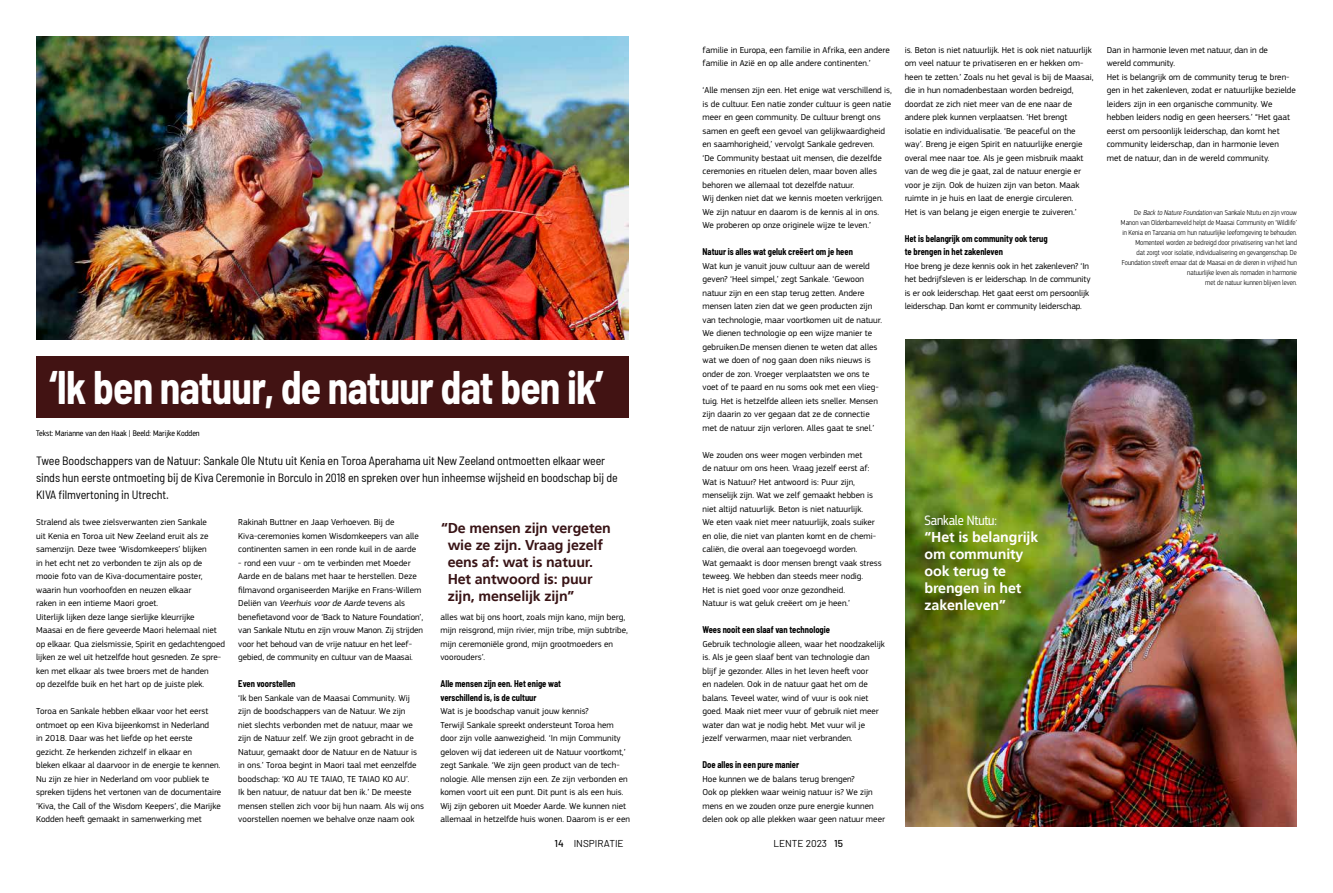
<style>
.page{position:relative;width:1333px;height:893px;background:#fff}
.page>*{position:absolute;margin:0;border:0;box-sizing:border-box;transform-origin:0 0}
.t1{font:700 semi-condensed 46px "Barlow";letter-spacing:-.02em;color:#fff;scale:.9 1}
.t2{font:700 14.2px/17px "Frutiger LT";letter-spacing:-.01em;color:#391416}
.t3{font:700 14.2px/17px "Frutiger LT";letter-spacing:-.01em;color:#fff}
.t4{font:14.2px "PF Square Sans Cond Pro";letter-spacing:-.01em;color:#fff}
.t5{font:semi-condensed 12px/17px "Barlow";letter-spacing:-.01em;color:#000}
.t6{font:10px "Barlow";color:#000}
.t7{font:700 semi-condensed 9.5px/13.5px "Barlow";color:#000;scale:.9 1}
.t8{font:9px/13.5px "PF Square Sans Pro";color:#000}
.t9{font:8.5px "PF Square Sans Cond Pro";color:#000}
.t10{font:300 7.5px/10px "PF Square Sans Cond Pro";color:#000;text-align:right}
.s1{font-style:italic}
.s2{font-weight:500}
</style>
<div class="page">
<div style="left:36px;top:356px;width:592px;height:61px;background:#421313"></div>
<img style="left:905px;top:340px;width:391px;height:486px">
<img style="left:36px;top:36px;width:592px;height:304px">
<h1 class="t1" style="left:50px;top:354px;width:617px">‘Ik ben natuur, de natuur dat ben ik’</h1>
<p class="t9" style="left:36px;top:429px;width:165px">Tekst: Marianne van den Haak | Beeld: Marijke Kodden</p>
<p class="t5" style="left:36px;top:452px;width:583px">Twee Boodschappers van de Natuur: Sankale Ole Ntutu uit Kenia en Toroa Aperahama uit New Zeeland ontmoetten elkaar weer sinds hun eerste ontmoeting bij de Kiva Ceremonie in Borculo in 2018 en spreken over hun inheemse wijsheid en boodschap bij de<br>KIVA filmvertoning in Utrecht.</p>
<p class="t8" style="left:36px;top:516px;width:190px">Stralend als twee zielsverwanten zien Sankale<br>uit Kenia en Toroa uit New Zeeland eruit als ze samenzijn. Deze twee ‘Wisdomkeepers’ blijken<br>in het echt net zo verbonden te zijn als op de mooie foto van de Kiva-documentaire poster, waarin hun voorhoofden en neuzen elkaar<br>raken in een intieme Maori groet.<br>Uiterlijk lijken deze lange sierlijke kleurrijke<br>Maasai en de fiere geveerde Maori helemaal niet op elkaar. Qua zielsmissie, Spirit en gedachtengoed lijken ze wel uit hetzelfde hout gesneden. Ze spre&shy;ken met elkaar als twee broers met de handen<br>op dezelfde buik en het hart op de juiste plek.</p>
<p class="t8" style="left:36px;top:705px;width:187px">Toroa en Sankale hebben elkaar voor het eerst ontmoet op een Kiva bijeenkomst in Nederland<br>in 2018. Daar was het liefde op het eerste gezicht. Ze herkenden zichzelf in elkaar en<br>bleken elkaar al daarvoor in de energie te kennen.<br>Nu zijn ze hier in Nederland om voor publiek te spreken tijdens het vertonen van de documentaire ’Kiva, the Call of the Wisdom Keepers’, die Marijke Kodden heeft gemaakt in samenwerking met</p>
<p class="t8" style="left:238px;top:516px;width:182px">Rakinah Buttner en Jaap Verhoeven. Bij de<br>Kiva-ceremonies komen Wisdomkeepers van alle continenten samen in een ronde kuil in de aarde</p>
<p class="t8" style="left:238px;top:556px;width:186px">- rond een vuur - om te verbinden met Moeder Aarde en de balans met haar te herstellen. Deze filmavond organiseerden Marijke en Frans-Willem D e l i ë n va n <span class="s1">Veerhuis voor de Aarde</span> teve n s a ls benefietavond voor de ‘Back to Nature Foundation’, van Sankale Ntutu en zijn vrouw Manon. Zij strijden voor het behoud van de vrije natuur en het leef&shy;gebied, de community en cultuur van de Maasai.</p>
<p class="t7" style="left:238px;top:676px;width:65px">Even voorstellen</p>
<p class="t8" style="left:238px;top:691px;width:187px">‘Ik ben Sankale van de Maasai Community. Wij zijn de boodschappers van de Natuur. We zijn<br>niet slechts verbonden met de natuur, maar we zijn de Natuur zelf. We zijn groot gebracht in de Natuur, gemaakt door de Natuur en de Natuur is in ons.’ Toroa begint in Maori taal met eenzelfde boodschap: ‘KO AU TE TAIAO, TE TAIAO KO AU’.<br>Ik ben natuur, de natuur dat ben ik.’ De meeste mensen stellen zich voor bij hun naam. Als wij ons voorstellen noemen we behalve onze naam ook</p>
<h2 class="t2" style="left:447px;top:520px;width:165px;text-indent:-7px">“De mensen zijn vergeten wie ze zijn. Vraag jezelf eens af: wat is natuur.<br>Het antwoord is: puur zijn, menselijk zijn”</h2>
<p class="t8" style="left:440px;top:610px;width:189px">alles wat bij ons hoort, zoals mijn kano, mijn berg, mijn reisgrond, mijn rivier, mijn tribe, mijn subtribe, mijn ceremoniële grond, mijn grootmoeders en voorouders’.</p>
<p class="t7" style="left:440px;top:676px;width:135px">Alle mensen zijn een. Het enige wat verschillend is, is de cultuur</p>
<p class="t8" style="left:440px;top:705px;width:191px">Wat is je boodschap vanuit jouw kennis?<br>Terwijl Sankale spreekt ondersteunt Toroa hem door zijn volle aanwezigheid. ‘In mijn Community geloven wij dat iedereen uit de Natuur voortkomt,’ zegt Sankale. ‘We zijn geen product van de tech&shy;nologie. Alle mensen zijn een. Ze zijn verbonden en komen voort uit een punt. Dit punt is als een huis.<br>Wij zijn geboren uit Moeder Aarde. We kunnen niet allemaal in hetzelfde huis wonen. Daarom is er een</p>
<p class="t8" style="left:702px;top:43px;width:189px">familie in Europa, een familie in Afrika, een andere familie in Azië en op alle andere continenten.’</p>
<p class="t8" style="left:702px;top:84px;width:191px">‘Alle mensen zijn een. Het enige wat verschillend is, is de cultuur. Een natie zonder cultuur is geen natie meer en geen community. De cultuur brengt ons samen en geeft een gevoel van gelijkwaardigheid en saamhorigheid,’ vervolgt Sankale gedreven.<br>‘De Community bestaat uit mensen, die dezelfde ceremonies en rituelen delen, maar boven alles behoren we allemaal tot dezelfde natuur.<br>Wij denken niet dat we kennis moeten verkrijgen.<br>We zijn natuur en daarom is de kennis al in ons.<br>We proberen op onze originele wijze te leven.’</p>
<p class="t7" style="left:702px;top:244px;width:169px">Natuur is alles wat geluk creëert om je heen</p>
<p class="t8" style="left:702px;top:259px;width:181px">Wat kun je vanuit jouw cultuur aan de wereld geven? ‘Heel simpel,’ zegt Sankale. ‘Gewoon natuur zijn en een stap terug zetten. Andere mensen laten zien dat we geen producten zijn van technologie, maar voortkomen uit de natuur.<br>We dienen technologie op een wijze manier te gebruiken.De mensen dienen te weten dat alles wat we doen of nog gaan doen niks nieuws is onder de zon. Vroeger verplaatsten we ons te voet of te paard en nu soms ook met een vlieg&shy;tuig. Het is hetzelfde alleen iets sneller. Mensen zijn daarin zo ver gegaan dat ze de connectie met de natuur zijn verloren. Alles gaat te snel.’</p>
<p class="t8" style="left:702px;top:448px;width:181px">We zouden ons weer mogen verbinden met<br>de natuur om ons heen. Vraag jezelf eerst af:<br>Wat is Natuur? Het antwoord is: Puur zijn, menselijk zijn. Wat we zelf gemaakt hebben is niet altijd natuurlijk. Beton is niet natuurlijk.<br>We eten vaak niet meer natuurlijk, zoals suiker en olie, die niet van planten komt en de chemi&shy;caliën, die overal aan toegevoegd worden.<br>Wat gemaakt is door mensen brengt vaak stress teweeg. We hebben dan steeds meer nodig.<br>Het is niet goed voor onze gezondheid.<br>Natuur is wat geluk creëert om je heen.’</p>
<p class="t7" style="left:702px;top:622px;width:143px">Wees nooit een slaaf van technologie</p>
<p class="t8" style="left:702px;top:637px;width:184px">Gebruik technologie alleen, waar het noodzakelijk is. Als je geen slaaf bent van technologie dan blijf je gezonder. Alles in het leven heeft voor<br>en nadelen. Ook in de natuur gaat het om de balans. Teveel water, wind of vuur is ook niet goed. Maak niet meer vuur of gebruik niet meer water dan wat je nodig hebt. Met vuur wil je jezelf verwarmen, maar niet verbranden.</p>
<p class="t7" style="left:702px;top:757px;width:109px">Doe alles in een pure manier</p>
<p class="t8" style="left:702px;top:772px;width:184px">Hoe kunnen we de balans terug brengen?<br>Ook op plekken waar weinig natuur is? We zijn mens en we zouden onze pure energie kunnen delen ook op alle plekken waar geen natuur meer</p>
<p class="t6" style="left:554px;top:836px;width:71px"><span class="s2">14</span> INSPIRATIE</p>
<p class="t6" style="left:773px;top:836px;width:71px">LENTE 2023 <span class="s2">15</span></p>
<p class="t8" style="left:904px;top:43px;width:190px">is. Beton is niet natuurlijk. Het is ook niet natuurlijk om veel natuur te privatiseren en er hekken om&shy;heen te zetten.’ Zoals nu het geval is bij de Maasai, die in hun nomadenbestaan worden bedreigd, doordat ze zich niet meer van de ene naar de andere plek kunnen verplaatsen. ‘Het brengt isolatie en individualisatie. ‘Be peaceful on the way’. Breng je eigen Spirit en natuurlijke energie overal mee naar toe. Als je geen misbruik maakt van de weg die je gaat, zal de natuur energie er voor je zijn. Ook de huizen zijn van beton. Maak ruimte in je huis en laat de energie circuleren.<br>Het is van belang je eigen energie te zuiveren.’</p>
<p class="t7" style="left:904px;top:231px;width:160px">Het is belangrijk om community ook terug te brengen in het zakenleven</p>
<p class="t8" style="left:904px;top:259px;width:187px">Hoe breng je deze kennis ook in het zakenleven? ‘In het bedrijfsleven is er leiderschap. In de community is er ook leiderschap. Het gaat eerst om persoonlijk leiderschap. Dan komt er community leiderschap.</p>
<h2 class="t4" style="left:924px;top:512px;width:74px">Sankale Ntutu:</h2>
<h2 class="t3" style="left:924px;top:529px;width:115px">“Het is belangrijk om community ook terug te brengen in het zakenleven”</h2>
<p class="t8" style="left:1106px;top:43px;width:190px">Dan in harmonie leven met natuur, dan in de<br>wereld community.<br>Het is belangrijk om de community terug te bren&shy;gen in het zakenleven, zodat er natuurlijke bezielde leiders zijn in een organische community. We hebben leiders nodig en geen heersers.’ “Het gaat eerst om persoonlijk leiderschap, dan komt het community leiderschap, dan in harmonie leven<br>met de natuur, dan in de wereld community.</p>
<p class="t10" style="left:1120px;top:207px;width:177px">De <span class="s1">Back to Nature Foundation</span> van Sankale Ntutu en zijn vrouw Manon van Oldenbarneveld helpt de Maasai Community en ‘Wildlife’ in Kenia en Tanzania om hun natuurlijke leefomgeving te behouden.<br>Momenteel worden ze bedreigd door privatisering van het land<br>dat zorgt voor isolatie, individualisering en gevangenschap. De Foundation streeft ernaar dat de Maasai en de dieren in vrijheid hun natuurlijke leven als nomaden in harmonie<br>met de natuur kunnen blijven leven.</p>
</div>
